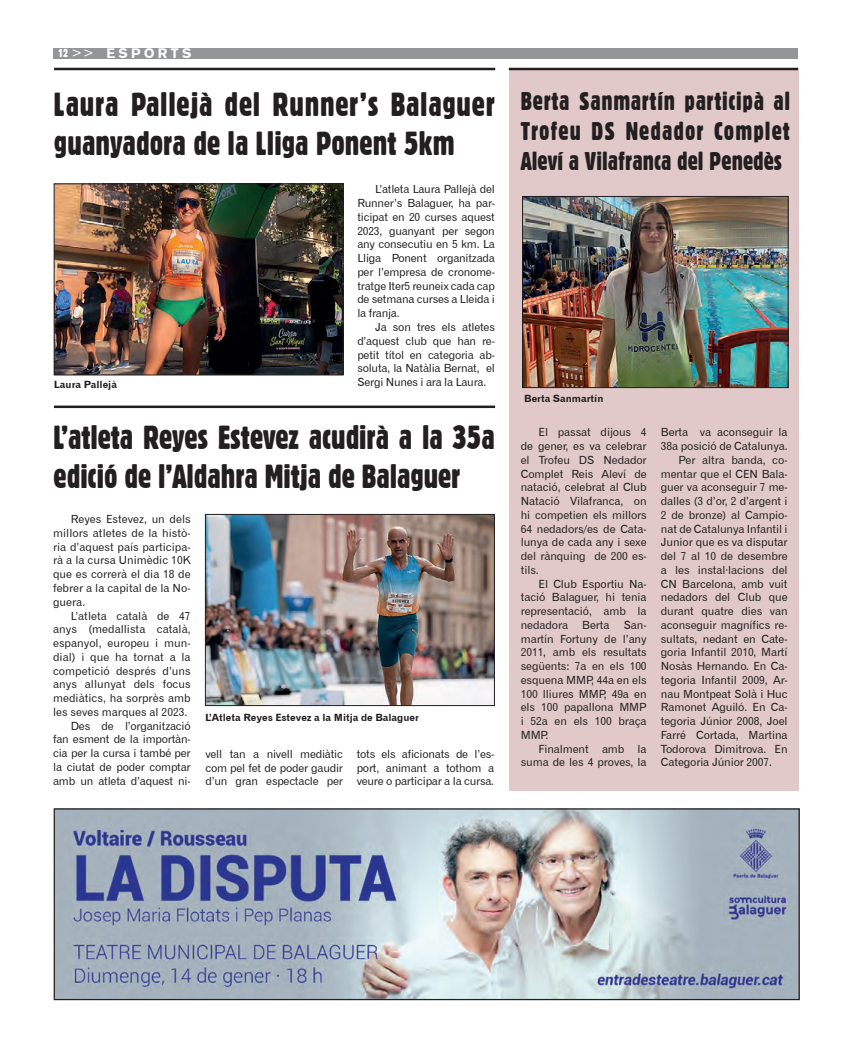
<style>
.page{position:relative;width:851px;height:1053px;background:#fff}
.page>*{position:absolute;margin:0;border:0;box-sizing:border-box;transform-origin:0 0}
.t1{font:32.5px/39px "Gothic 821 Condensed BT";letter-spacing:-.005em;color:#231f20}
.t2{font:25px/30px "Gothic 821 Condensed BT";letter-spacing:.005em;color:#231f20;text-align:justify}
.t3{font:13.75px "Gothic 725 BT Black A";letter-spacing:.25em;color:#fff}
.t4{font:11.25px/13.8px "Gothic 720 BT Roman B";letter-spacing:-.01em;color:#231f20;text-align:justify}
.t5{font:10px "Gothic 720 BT Bold B";color:#231f20}
.s1{font-family:"Gothic 821 Condensed BT";font-size:11.25px}
.s2{font-family:"Gothic 720 BT Roman B"}
</style>
<div class="page">
<div style="left:53px;top:48px;width:744px;height:10px;background:#939598"></div>
<img style="left:56px;top:810px;width:741px;height:188px">
<div style="left:54px;top:808px;width:745px;height:192px;border:1px solid #231f20"></div>
<img style="left:56px;top:186px;width:285px;height:187px">
<div style="left:54px;top:184px;width:289px;height:191px;border:1px solid #231f20"></div>
<div style="left:509px;top:70px;width:289px;height:721px;background:#e0c9c8"></div>
<img style="left:524px;top:198px;width:262px;height:188px">
<div style="left:522px;top:196px;width:266px;height:192px;border:1px solid #231f20"></div>
<hr style="left:54px;top:68px;width:441px;height:2px;background:#231f20">
<hr style="left:509px;top:68px;width:289px;height:2px;background:#231f20">
<hr style="left:54px;top:405px;width:441px;height:3px;background:#231f20">
<img style="left:207px;top:516px;width:285px;height:187px">
<div style="left:205px;top:514px;width:289px;height:191px;border:1px solid #231f20"></div>
<p class="t3" style="left:58px;top:45px;width:135px"><span class="s1">12</span><span class="s2">&gt;&gt;</span> ESPORTS</p>
<p class="t1" style="left:54px;top:85px;width:442px">Laura Pallejà del Runner’s Balaguer guanyadora de la Lliga Ponent 5km</p>
<p class="t4" style="left:357px;top:182px;width:139px;text-indent:18px">L’atleta Laura Pallejà del Runner’s Balaguer, ha par&shy;ticipat en 20 curses aquest 2023, guanyant per segon any consecutiu en 5 km. La Lliga Ponent organitzada per l’empresa de cronome&shy;tratge Iter5 reuneix cada cap de setmana curses a Lleida i la franja.</p>
<p class="t4" style="left:357px;top:320px;width:139px;text-indent:18px">Ja son tres els atletes d’aquest club que han re&shy;petit títol en categoria ab&shy;soluta, la Natàlia Bernat, el Sergi Nunes i ara la Laura.</p>
<p class="t1" style="left:54px;top:417px;width:442px">L’atleta Reyes Estevez acudirà a la 35a edició de l’Aldahra Mitja de Balaguer</p>
<p class="t5" style="left:54px;top:378px;width:65px">Laura Pallejà</p>
<p class="t4" style="left:53px;top:512px;width:139px;text-indent:18px">Reyes Estevez, un dels millors atletes de la histò&shy;ria d’aquest país participa&shy;rà a la cursa Unimèdic 10K que es correrà el dia 18 de febrer a la capital de la No&shy;guera.</p>
<p class="t4" style="left:53px;top:608px;width:139px;text-indent:18px">L’atleta català de 47 anys (medallista català, espanyol, europeu i mun&shy;dial) i que ha tornat a la competició després d’uns anys allunyat dels focus mediàtics, ha sorprès amb les seves marques al 2023.</p>
<p class="t4" style="left:53px;top:718px;width:139px;text-indent:18px">Des de l’organització fan esment de la importàn&shy;cia per la cursa i també per la ciutat de poder comptar amb un atleta d’aquest ni-</p>
<p class="t5" style="left:205px;top:711px;width:215px">L’Atleta Reyes Estevez a la Mitja de Balaguer</p>
<p class="t4" style="left:205px;top:746px;width:139px">vell tan a nivell mediàtic com pel fet de poder gaudir d’un gran espectacle per</p>
<p class="t4" style="left:356px;top:746px;width:139px">tots els aficionats de l’es&shy;port, animant a tothom a veure o participar a la cursa.</p>
<p class="t2" style="left:521px;top:86px;width:271px">Berta Sanmartín participà al Trofeu DS Nedador Complet Aleví a Vilafranca del Penedès</p>
<p class="t5" style="left:524px;top:392px;width:81px">Berta Sanmartín</p>
<p class="t4" style="left:520px;top:425px;width:127px;text-indent:18px">El passat dijous 4 de gener, es va celebrar el Trofeu DS Nedador Complet Reis Aleví de natació, celebrat al Club Natació Vilafranca, on hi competien els millors 64 nedadors/es de Cata&shy;lunya de cada any i sexe del rànquing de 200 es&shy;tils.</p>
<p class="t4" style="left:520px;top:576px;width:127px;text-indent:18px">El Club Esportiu Na&shy;tació Balaguer, hi tenia representació, amb la nedadora</p>
<p class="t4" style="left:520px;top:618px;width:127px;text-indent:103px">San&shy;martín Fortuny de l’any 2011, amb els resultats següents: 7a en els 100 esquena MMP, 44a en els 100 lliures MMP, 49a en els 100 papallona MMP i 52a en els 100 braça MMP.</p>
<p class="t4" style="left:520px;top:741px;width:127px;text-align:right">Finalment amb la suma de les 4 proves, la</p>
<p class="t4" style="left:582px;top:618px;width:29px">Berta</p>
<p class="t4" style="left:660px;top:425px;width:128px">Berta va aconseguir la<br>38a posició de Catalunya.</p>
<p class="t4" style="left:660px;top:453px;width:128px;text-indent:18px">Per altra banda, co&shy;mentar que el CEN Bala&shy;guer va aconseguir 7 me&shy;dalles (3 d’or, 2 d’argent i 2 de bronze) al Campio&shy;nat de Catalunya Infantil i Junior que es va disputar del 7 al 10 de desembre a les instal·lacions del CN Barcelona, amb vuit nedadors del Club que durant quatre dies van aconseguir magnífics re&shy;sultats, nedant en Cate&shy;goria Infantil 2010, Martí Nosàs Hernando. En Ca&shy;tegoria Infantil 2009, Ar&shy;nau Montpeat Solà i Huc Ramonet Aguiló. En Ca&shy;tegoria Júnior 2008, Joel Farré Cortada, Martina Todorova Dimitrova. En Categoria Júnior 2007.</p>
</div>
